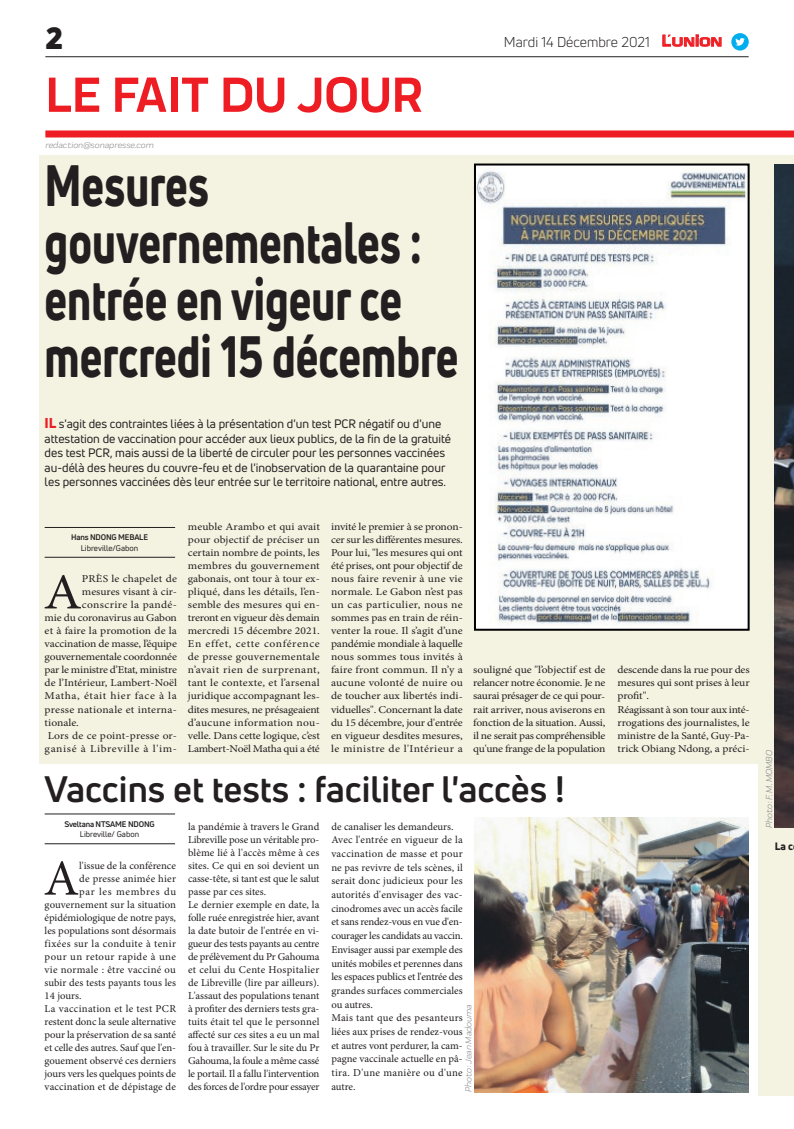
<style>
.page{position:relative;width:794px;height:1129px;background:#fff}
.page>*{position:absolute;margin:0;border:0;box-sizing:border-box;transform-origin:0 0}
.t1{font:800 57px/57px "Uni Neue";color:#231f20;scale:.75 1}
.t2{font:700 51px "Praktika";color:#ee1d23}
.t3{font:50.5px "Minion Pro";color:#231f20;scale:1.1 1}
.t4{font:50.5px "Minion Pro";color:#231f20}
.t5{font:700 36px "Uni Neue";color:#231f20}
.t6{font:900 30px "Uni Neue";color:#231f20}
.t7{font:14px "Uni Neue";color:#231f20}
.t8{font:12px/14.4px "Uni Neue";color:#231f20}
.t9{font:10.5px/13px "Minion Pro";letter-spacing:-.005em;color:#231f20;text-align:justify;scale:1.1 1}
.t10{font:10.5px/13px "Minion Pro";letter-spacing:-.005em;color:#231f20}
.t11{font:10.5px "Minion Pro";letter-spacing:.015em;color:#231f20;scale:1.1 1}
.t12{font:10.5px "Minion Pro";letter-spacing:.02em;color:#231f20;scale:1.1 1}
.t13{font:10.5px "Minion Pro";letter-spacing:.035em;color:#231f20}
.t14{font:10.5px "Minion Pro";letter-spacing:.025em;color:#231f20}
.t15{font:10.5px "Minion Pro";letter-spacing:.03em;color:#231f20}
.t16{font:10.5px "Minion Pro";letter-spacing:.055em;color:#231f20;scale:1.1 1}
.t17{font:10.5px "Minion Pro";letter-spacing:.05em;color:#231f20;scale:1.1 1}
.t18{font:10.5px "Minion Pro";letter-spacing:.04em;color:#231f20}
.t19{font:10.5px "Minion Pro";letter-spacing:.02em;color:#231f20}
.t20{font:10.5px "Minion Pro";letter-spacing:.03em;color:#231f20;scale:1.1 1}
.t21{font:10.5px "Minion Pro";letter-spacing:.06em;color:#231f20}
.t22{font:800 10.5px "Uni Neue";color:#231f20}
.t23{font:italic 9px "Praktika";color:#818386}
.t24{font:700 8px "Uni Neue";letter-spacing:-.02em;color:#231f20}
.t25{font:8px "Uni Neue";color:#231f20}
.s1{font-family:"Eurostile";font-weight:600;font-size:14.9px;color:#ee1d23}
.s2{font-family:"Eurostile";font-weight:600;font-size:11.4px;color:#ee1d23}
.s3{font-weight:800;font-size:14px;color:#ee1d23}
</style>
<div class="page">
<hr style="left:45px;top:56px;width:703px;height:1px;background:#231f20">
<div style="left:45px;top:130px;width:749px;height:7px;background:#ee1d23"></div>
<svg style="left:662px;top:34px;width:60px;height:13px"></svg>
<div style="left:731px;top:33px;width:17px;height:18px;background:#00aeef;border-radius:50%"></div>
<svg style="left:735px;top:38px;width:10px;height:8px"></svg>
<div style="left:40px;top:155px;width:754px;height:609px;background:#f4f2e1"></div>
<img style="left:477px;top:166px;width:269px;height:461px">
<div style="left:474px;top:163px;width:275px;height:467px;border:2px solid #000"></div>
<div style="left:758px;top:286px;width:36px;height:809px;background:#f4f2e1"></div>
<hr style="left:45px;top:556px;width:130px;height:1px;background:#231f20">
<hr style="left:45px;top:527px;width:130px;height:1px;background:#231f20">
<img style="left:775px;top:164px;width:19px;height:663px">
<hr style="left:45px;top:843px;width:130px;height:1px;background:#231f20">
<hr style="left:45px;top:813px;width:130px;height:1px;background:#231f20">
<img style="left:474px;top:817px;width:274px;height:274px">
<h3 class="t6" style="left:45px;top:17px;width:19px">2</h3>
<h2 class="t2" style="left:45px;top:54px;width:378px">LE FAIT DU JOUR</h2>
<p class="t23" style="left:45px;top:139px;width:110px">redaction@sonapresse.com</p>
<h1 class="t1" style="left:45px;top:156px;width:553px">Mesures gouvernementales : entrée en vigeur ce mercredi 15 décembre</h1>
<h3 class="t7" style="left:504px;top:33px;width:219px">Mardi 14 Décembre 2021 <span class="s1">L</span><span class="s2">UNION</span></h3>
<p class="t8" style="left:45px;top:416px;width:408px"><span class="s3">IL</span> s'agit des contraintes liées à la présentation d'un test PCR négatif ou d'une attestation de vaccination pour accéder aux lieux publics, de la fin de la gratuité des test PCR, mais aussi de la liberté de circuler pour les personnes vaccinées au-délà des heures du couvre-feu et de l'inobservation de la quarantaine pour les personnes vaccinées dès leur entrée sur le territoire national, entre autres.</p>
<p class="t24" style="left:71px;top:532px;width:78px">Hans NDONG MEBALE</p>
<p class="t25" style="left:81px;top:543px;width:59px">Libreville/Gabon</p>
<h3 class="t3" style="left:44px;top:558px;width:36px">A</h3>
<p class="t11" style="left:82px;top:572px;width:88px">PRÈS le chapelet de</p>
<p class="t9" style="left:82px;top:585px;width:88px">mesures visant à cir-</p>
<p class="t20" style="left:82px;top:598px;width:88px">conscrire la pandé-</p>
<p class="t9" style="left:45px;top:611px;width:122px">mie du coronavirus au Gabon</p>
<p class="t9" style="left:45px;top:624px;width:122px">et à faire la promotion de la</p>
<p class="t9" style="left:45px;top:637px;width:122px">vaccination de masse, l’équipe</p>
<p class="t9" style="left:45px;top:650px;width:122px">gouvernementale coordonnée</p>
<p class="t9" style="left:45px;top:663px;width:122px">par le ministre d’Etat, ministre</p>
<p class="t9" style="left:45px;top:676px;width:122px">de l’Intérieur, Lambert-Noël</p>
<p class="t17" style="left:45px;top:689px;width:122px">Matha, était hier face à la</p>
<p class="t12" style="left:45px;top:702px;width:122px">presse nationale et interna-</p>
<p class="t9" style="left:45px;top:715px;width:33px">tionale.</p>
<p class="t11" style="left:48px;top:728px;width:119px">Lors de ce point-presse or-</p>
<p class="t16" style="left:45px;top:741px;width:122px">ganisé à Libreville à l'im-</p>
<p class="t9" style="left:188px;top:520px;width:122px">meuble Arambo et qui avait pour objectif de préciser un certain nombre de points, les membres du gouvernement gabonais, ont tour à tour ex&shy;pliqué, dans les détails, l’en&shy;semble des mesures qui en&shy;treront en vigueur dès demain mercredi 15 décembre 2021.<br>En effet, cette conférence de presse gouvernementale n’avait rien de surprenant, tant le contexte, et l’arsenal juridique accompagnant les&shy;dites mesures, ne présageaient d’aucune information nou&shy;velle. Dans cette logique, c’est Lambert-Noël Matha qui a été</p>
<p class="t9" style="left:331px;top:520px;width:121px">invité le premier à se pronon&shy;cer sur les différentes mesures.<br>Pour lui, "les mesures qui ont été prises, ont pour objectif de nous faire revenir à une vie normale. Le Gabon n’est pas un cas particulier, nous ne sommes pas en train de réin&shy;venter la roue. Il s’agit d’une pandémie mondiale à laquelle nous sommes tous invités à faire front commun. Il n’y a aucune volonté de nuire ou de toucher aux libertés indi&shy;viduelles". Concernant la date du 15 décembre, jour d'entrée en vigueur desdites mesures, le ministre de l'Intérieur a</p>
<p class="t9" style="left:473px;top:663px;width:122px">souligné que "l’objectif est de relancer notre économie. Je ne saurai présager de ce qui pour&shy;rait arriver, nous aviserons en fonction de la situation. Aussi, il ne serait pas compréhensible qu'une frange de la population</p>
<p class="t9" style="left:617px;top:663px;width:122px;text-align:left">descende dans la rue pour des mesures qui sont prises à leur profit".<br>Réagissant à son tour aux inté&shy;rrogations des journalistes, le ministre de la Santé, Guy-Pa&shy;trick Obiang Ndong, a préci-</p>
<h3 class="t5" style="left:45px;top:766px;width:521px">Vaccins et tests : faciliter l'accès !</h3>
<p class="t24" style="left:64px;top:818px;width:92px">Sveltana NTSAME NDONG</p>
<p class="t25" style="left:80px;top:829px;width:61px">Libreville/ Gabon</p>
<p class="t10" style="left:188px;top:819px;width:133px">la pandémie à travers le Grand<br>Libreville pose un véritable pro&shy;blème lié à l'accès même à ces sites. Ce qui en soi devient un casse-tête, si tant est que le salut passe par ces sites.<br>Le dernier exemple en date, la folle ruée enregistrée hier, avant la date butoir de l'entrée en vi&shy;gueur des tests payants au centre de prélèvement du Pr Gahouma et celui du Cente Hospitalier de Libreville (lire par ailleurs).<br>L'assaut des populations tenant à profiter des derniers tests gra&shy;tuits était tel que le personnel affecté sur ces sites a eu un mal fou à travailler. Sur le site du Pr<br>Gahouma, la foule a même cassé le portail. Il a fallu l'intervention des forces de l'ordre pour essayer</p>
<p class="t10" style="left:331px;top:819px;width:133px;line-height:13.7px">de canaliser les demandeurs.<br>Avec l'entrée en vigueur de la vaccination de masse et pour ne pas revivre de tels scènes, il serait donc judicieux pour les autorités d'envisager des vac&shy;cinodromes avec un accès facile et sans rendez-vous en vue d'en&shy;courager les candidats au vaccin.<br>Envisager aussi par exemple des unités mobiles et perennes dans les espaces publics et l'entrée des grandes surfaces commerciales ou autres.<br>Mais tant que des pesanteurs liées aux prises de rendez-vous et autres vont perdurer, la cam&shy;pagne vaccinale actuelle en pâ&shy;tira. D'une manière ou d'une autre.</p>
<h3 class="t4" style="left:44px;top:844px;width:37px">A</h3>
<p class="t10" style="left:79px;top:858px;width:98px">l'issue de la conférence</p>
<p class="t19" style="left:79px;top:871px;width:98px">de presse animée hier</p>
<p class="t21" style="left:79px;top:884px;width:98px">par les membres du</p>
<p class="t10" style="left:45px;top:897px;width:133px">gouvernement sur la situation</p>
<p class="t10" style="left:45px;top:910px;width:133px">épidémiologique de notre pays,</p>
<p class="t10" style="left:45px;top:923px;width:133px">les populations sont désormais</p>
<p class="t13" style="left:45px;top:936px;width:133px">fixées sur la conduite à tenir</p>
<p class="t18" style="left:45px;top:949px;width:133px">pour un retour rapide à une</p>
<p class="t14" style="left:45px;top:962px;width:133px">vie normale : être vacciné ou</p>
<p class="t10" style="left:45px;top:975px;width:133px">subir des tests payants tous les</p>
<p class="t10" style="left:45px;top:988px;width:38px">14 jours.</p>
<p class="t15" style="left:45px;top:1001px;width:133px">La vaccination et le test PCR</p>
<p class="t10" style="left:45px;top:1014px;width:133px">restent donc la seule alternative</p>
<p class="t10" style="left:45px;top:1027px;width:133px">pour la préservation de sa santé</p>
<p class="t10" style="left:45px;top:1040px;width:133px">et celle des autres. Sauf que l'en-</p>
<p class="t10" style="left:45px;top:1053px;width:133px">gouement observé ces derniers</p>
<p class="t10" style="left:45px;top:1066px;width:133px">jours vers les quelques points de</p>
<p class="t10" style="left:45px;top:1079px;width:133px">vaccination et de dépistage de</p>
<p class="t23" style="left:462px;top:1091px;width:89px;rotate:-90deg">Photo : Jean Madouma</p>
<p class="t23" style="left:762px;top:827px;width:79px;rotate:-90deg">Photo : F. M. MOMBO</p>
<p class="t22" style="left:775px;top:839px;width:20px">La c</p>
</div>
